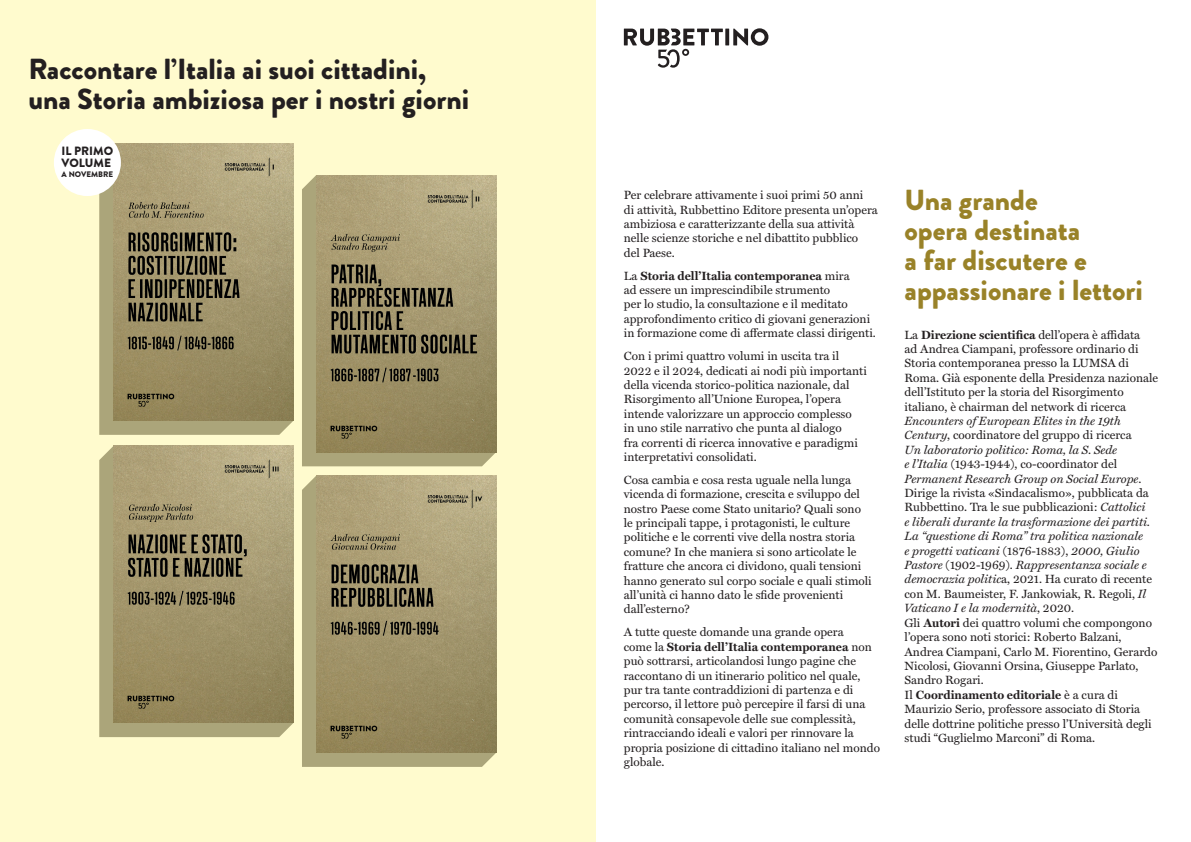
<style>
.page{position:relative;width:1191px;height:842px;background:#fff}
.page>*{position:absolute;margin:0;border:0;box-sizing:border-box;transform-origin:0 0}
.t1{font:900 29px/30px "Brandon Grotesque";color:#231f20}
.t2{font:900 29px/30px "Brandon Grotesque";color:#998228}
.t3{font:12px/14.4px "Miller Text";color:#231f20}
.t4{font:900 12px/12px "Brandon Grotesque";color:#231f20}
.t5{font:900 8px "Brandon Grotesque";color:#231f20}
.s1{font-weight:700}
.s2{font-style:italic}
</style>
<div class="page">
<div style="left:0;top:0;width:595px;height:842px;background:#fffbce"></div>
<svg style="left:99px;top:185px;width:194px;height:250px;background:#ada77c"></svg>
<img style="left:113px;top:144px;width:180px;height:277px">
<div style="left:302px;top:175px;width:194px;height:291px;background:#aba57a"></div>
<img style="left:316px;top:175px;width:180px;height:277px">
<svg style="left:99px;top:446px;width:194px;height:291px;background:#aea87d"></svg>
<img style="left:113px;top:446px;width:180px;height:277px">
<div style="left:302px;top:476px;width:194px;height:291px;background:#aba57a"></div>
<img style="left:316px;top:476px;width:180px;height:277px">
<svg style="left:624px;top:28px;width:144px;height:40px"></svg>
<div style="left:54px;top:129px;width:67px;height:67px;background:#fff;border-radius:50%"></div>
<h1 class="t1" style="left:28px;top:54px;width:442px">Raccontare l’Italia ai suoi cittadini, una Storia ambiziosa per i nostri giorni</h1>
<p class="t4" style="left:62px;top:145px;width:53px">IL PRIMO<br>VOLUME</p>
<p class="t5" style="left:62px;top:169px;width:53px">A NOVEMBRE</p>
<p class="t3" style="left:624px;top:188px;width:255px">Per celebrare attivamente i suoi primi 50 anni<br>di attività, Rubbettino Editore presenta un’opera ambiziosa e caratterizzante della sua attività nelle scienze storiche e nel dibattito pubblico<br>del Paese.</p>
<p class="t3" style="left:624px;top:269px;width:253px">La <span class="s1">Storia dell’Italia contemporanea</span> mira<br>ad essere un imprescindibile strumento<br>per lo studio, la consultazione e il meditato approfondimento critico di giovani generazioni in formazione come di affermate classi dirigenti.</p>
<p class="t3" style="left:624px;top:349px;width:244px">Con i primi quattro volumi in uscita tra il 2022 e il 2024, dedicati ai nodi più importanti della vicenda storico-politica nazionale, dal Risorgimento all’Unione Europea, l’opera intende valorizzare un approccio complesso<br>in uno stile narrativo che punta al dialogo<br>fra correnti di ricerca innovative e paradigmi interpretativi consolidati.</p>
<p class="t3" style="left:624px;top:473px;width:249px">Cosa cambia e cosa resta uguale nella lunga vicenda di formazione, crescita e sviluppo del nostro Paese come Stato unitario? Quali sono le principali tappe, i protagonisti, le culture politiche e le correnti vive della nostra storia comune? In che maniera si sono articolate le fratture che ancora ci dividono, quali tensioni hanno generato sul corpo sociale e quali stimoli all’unità ci hanno dato le sfide provenienti dall’esterno?</p>
<p class="t3" style="left:624px;top:625px;width:258px">A tutte queste domande una grande opera<br>come la <span class="s1">Storia dell’Italia contemporanea</span> non può sottrarsi, articolandosi lungo pagine che raccontano di un itinerario politico nel quale, pur tra tante contraddizioni di partenza e di percorso, il lettore può percepire il farsi di una comunità consapevole delle sue complessità, rintracciando ideali e valori per rinnovare la propria posizione di cittadino italiano nel mondo globale.</p>
<h1 class="t2" style="left:904px;top:186px;width:240px">Una grande<br>opera destinata<br>a far discutere e appassionare i lettori</h1>
<p class="t3" style="left:904px;top:328px;width:255px">La <span class="s1">Direzione scientifica</span> dell’opera è affidata<br>ad Andrea Ciampani, professore ordinario di Storia contemporanea presso la LUMSA di Roma. Già esponente della Presidenza nazionale dell’Istituto per la storia del Risorgimento italiano, è chairman del network di ricerca</p>
<p class="t3" style="left:904px;top:414px;width:254px"><span class="s2">Encounters of European Elites in the 19th Century</span>, coordinatore del gruppo di ricerca<br><span class="s2">Un laboratorio politico: Roma, la S. Sede<br>e l’Italia</span> (1943-1944), co-coordinator del <span class="s2">Permanent Research Group on Social Europe</span>.<br>Dirige la rivista «Sindacalismo», pubblicata da Rubbettino. Tra le sue pubblicazioni: <span class="s2">Cattolici<br>e liberali durante la trasformazione dei partiti.<br>La “questione di Roma” tra politica nazionale<br>e progetti vaticani</span> (1876-1883), <span class="s2">2000, Giulio Pastore</span> (1902-1969). <span class="s2">Rappresentanza sociale e democrazia politic</span>a, 2021. Ha curato di recente con M. Baumeister, F. Jankowiak, R. Regoli, <span class="s2">Il Vaticano I e la modernità</span>, 2020.<br>Gli <span class="s1">Autori</span> dei quattro volumi che compongono l’opera sono noti storici: Roberto Balzani, Andrea Ciampani, Carlo M. Fiorentino, Gerardo Nicolosi, Giovanni Orsina, Giuseppe Parlato, Sandro Rogari.<br>Il <span class="s1">Coordinamento editoriale</span> è a cura di Maurizio Serio, professore associato di Storia delle dottrine politiche presso l’Università degli studi “Guglielmo Marconi” di Roma.</p>
</div>
